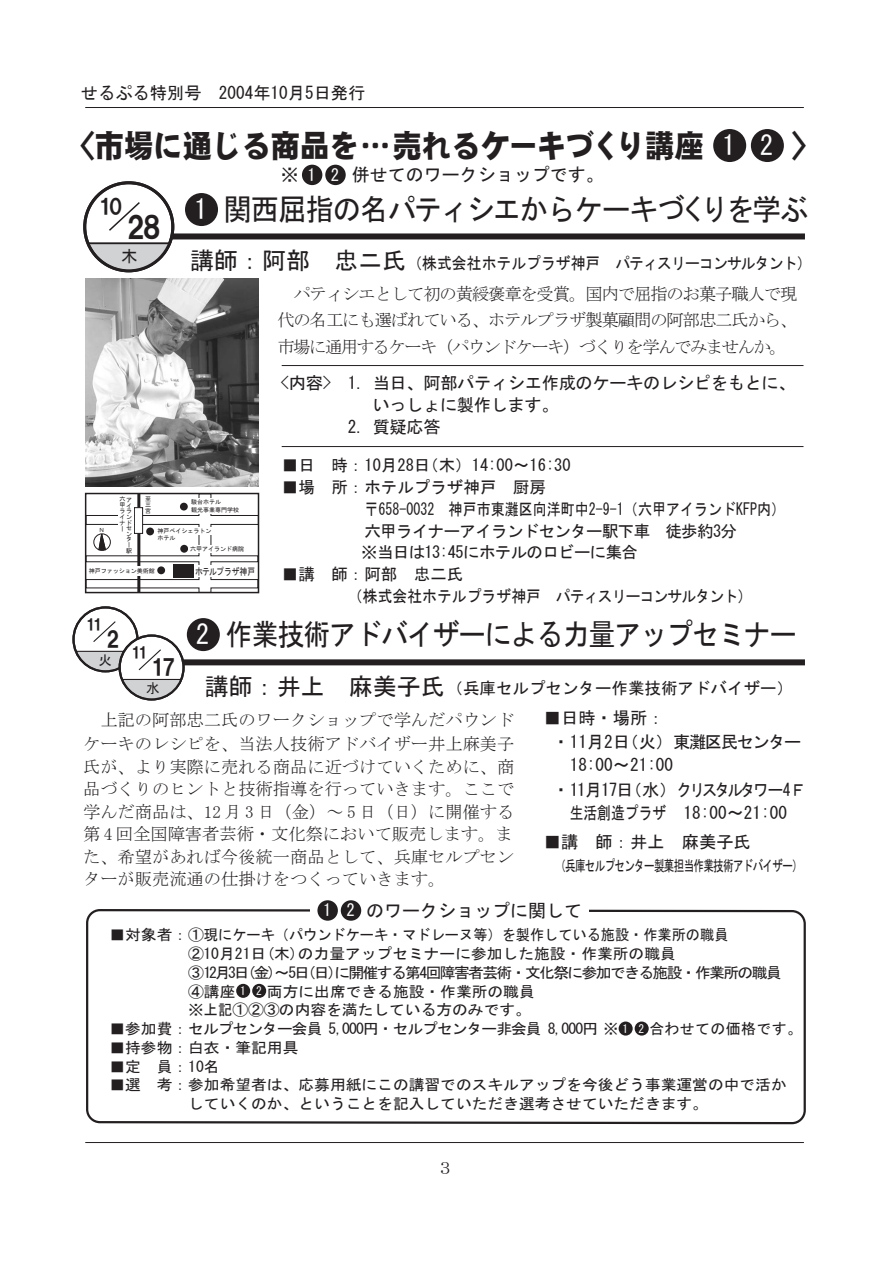
<style>
.page{position:relative;width:893px;height:1263px;background:#fff}
.page>*{position:absolute;margin:0;border:0;box-sizing:border-box;transform-origin:0 0}
.t1{font:31.5px "DF Gothic EB";color:#231f20;scale:.93 1}
.t2{font:30px "MS Gothic";letter-spacing:-.04em;color:#231f20;scale:.95 1}
.t3{font:30px "MS Gothic";letter-spacing:-.04em;color:#231f20;scale:.9 1}
.t4{font:30px "HGS Soei Kakugothic UB";color:#231f20}
.t5{font:27px "MS Gothic";color:#fff}
.t6{font:24px "MS Gothic";color:#231f20}
.t7{font:21.75px "HGS Soei Kakugothic UB";color:#231f20}
.t8{font:21px "HGS Soei Kakugothic UB";color:#231f20}
.t9{font:18px "MS Gothic";color:#231f20}
.t10{font:17.25px/22.6px "MS Mincho";letter-spacing:-.03em;color:#231f20;text-align:justify}
.t11{font:17.25px/21.8px "MS Gothic";letter-spacing:-.02em;color:#231f20}
.t12{font:17.25px/25.5px "MS Gothic";letter-spacing:-.06em;color:#231f20}
.t13{font:17.25px/24.8px "MS Gothic";letter-spacing:-.08em;color:#231f20}
.t14{font:17.25px "MS Gothic";color:#231f20}
.t15{font:17.25px "MS Gothic";color:#231f20;scale:.8 1}
.t16{font:16.65px "MS Gothic";color:#fff}
.t17{font:16.5px/21.8px "MS Gothic";letter-spacing:-.04em;color:#231f20}
.t18{font:16.5px/21.8px "MS Gothic";color:#231f20}
.t19{font:16.5px "MS Gothic";letter-spacing:-.06em;color:#231f20;scale:.9 1}
.t20{font:15.3px "HGS Soei Kakugothic UB";color:#231f20}
.t21{font:15px/18.8px "MS Gothic";color:#231f20;scale:1.05 1}
.t22{font:15px "MS Gothic";letter-spacing:-.06em;color:#231f20;scale:1.05 1}
.t23{font:15px "MS Gothic";letter-spacing:-.06em;color:#231f20;scale:.7 1}
.t24{font:13.5px "MS Gothic";color:#231f20}
.t25{font:11.4px "MS Gothic";color:#fff}
.t26{font:9.75px "MS Gothic";color:#231f20;scale:.8 1}
.t27{font:6px/6px "MS Gothic";color:#231f20}
.s1{font-size:16.65px;color:#fff}
.s2{font-size:11.55px;color:#fff}
</style>
<div class="page">
<hr style="left:85px;top:107px;width:719px;height:1px;background:#231f20">
<hr style="left:85px;top:1142px;width:719px;height:1px;background:#231f20">
<img style="left:85px;top:279px;width:174px;height:207px">
<div style="left:89px;top:233px;width:716px;height:6px;background:#231f20"></div>
<div style="left:83px;top:181px;width:91px;height:91px;background:#fff;border:3px solid #231f20;border-radius:50%"></div>
<svg style="left:87px;top:241px;width:85px;height:31px"></svg>
<div style="left:83px;top:181px;width:91px;height:91px;border:3px solid #231f20;border-radius:50%"></div>
<svg style="left:109px;top:202px;width:31px;height:29px"></svg>
<div style="left:89px;top:659px;width:716px;height:6px;background:#231f20"></div>
<hr style="left:89px;top:243px;width:79px;height:1px;background:#231f20">
<div style="left:185px;top:193px;width:33px;height:33px;background:#231f20;border-radius:50%"></div>
<div style="left:713px;top:129px;width:33px;height:33px;background:#231f20;border-radius:50%"></div>
<div style="left:751px;top:129px;width:33px;height:33px;background:#231f20;border-radius:50%"></div>
<div style="left:302px;top:165px;width:20px;height:20px;background:#231f20;border-radius:50%"></div>
<div style="left:325px;top:165px;width:21px;height:20px;background:#231f20;border-radius:50%"></div>
<div style="left:187px;top:618px;width:33px;height:33px;background:#231f20;border-radius:50%"></div>
<hr style="left:282px;top:365px;width:521px;height:1px;background:#231f20">
<hr style="left:282px;top:446px;width:521px;height:1px;background:#231f20">
<svg style="left:86px;top:909px;width:720px;height:215px"></svg>
<div style="left:310px;top:900px;width:278px;height:24px;background:#fff"></div>
<div style="left:317px;top:900px;width:21px;height:21px;background:#231f20;border-radius:50%"></div>
<div style="left:341px;top:900px;width:20px;height:21px;background:#231f20;border-radius:50%"></div>
<svg style="left:72px;top:606px;width:67px;height:66px"></svg>
<div style="left:72px;top:606px;width:67px;height:66px;border:2px solid #231f20;border-radius:50%"></div>
<div style="left:119px;top:634px;width:66px;height:66px;background:#fff;border:2px solid #231f20;border-radius:50%"></div>
<svg style="left:121px;top:678px;width:61px;height:22px"></svg>
<div style="left:119px;top:634px;width:66px;height:66px;border:2px solid #231f20;border-radius:50%"></div>
<svg style="left:75px;top:620px;width:87px;height:52px"></svg>
<svg style="left:85px;top:493px;width:174px;height:100px"></svg>
<div style="left:236px;top:984px;width:14px;height:14px;background:#231f20;border-radius:50%"></div>
<div style="left:252px;top:984px;width:14px;height:14px;background:#231f20;border-radius:50%"></div>
<p class="t14" style="left:81px;top:84px;width:286px">せるぷる特別号 2004年10月5日発行</p>
<h1 class="t1" style="left:80px;top:130px;width:672px">&lt;市場に通じる商品を…売れるケーキづくり講座</h1>
<h1 class="t1" style="left:792px;top:130px;width:17px">&gt;</h1>
<h3 class="t5" style="left:722px;top:132px;width:53px">1 2</h3>
<p class="t8" style="left:99px;top:196px;width:25px">10</p>
<h2 class="t4" style="left:127px;top:212px;width:36px">28</h2>
<p class="t18" style="left:121px;top:245px;width:18px">木</p>
<h3 class="t5" style="left:194px;top:196px;width:15px">1</h3>
<p class="t9" style="left:281px;top:166px;width:325px">※ <span class="s1">1 2</span> 併せてのワークショップです。</p>
<h2 class="t2" style="left:223px;top:194px;width:617px">関西屈指の名パティシエからケーキづくりを学ぶ</h2>
<h3 class="t6" style="left:190px;top:248px;width:217px">講師：阿部 忠ニ氏</h3>
<p class="t19" style="left:407px;top:255px;width:451px">（株式会社ホテルプラザ神戸 パティスリーコンサルタント）</p>
<p class="t10" style="left:277px;top:281px;width:521px;line-height:26.2px;text-indent:16px">パティシエとして初の黄綬褒章を受賞。国内で屈指のお菓子職人で現代の名工にも選ばれている、ホテルプラザ製菓顧問の阿部忠二氏から、市場に通用するケーキ（パウンドケーキ）づくりを学んでみませんか。</p>
<p class="t11" style="left:372px;top:372px;width:425px;text-indent:-92px">&lt;内容&gt; 1. 当日、阿部パティシエ作成のケーキのレシピをもとに、いっしょに製作します。</p>
<p class="t11" style="left:348px;top:416px;width:94px">2. 質疑応答</p>
<p class="t27" style="left:145px;top:495px;width:7px;text-align:justify">至三宮</p>
<p class="t27" style="left:119px;top:496px;width:14px">六<br>甲イララインナ<br>ー</p>
<p class="t27" style="left:126px;top:497px;width:7px">ア</p>
<p class="t27" style="left:126px;top:519px;width:7px">ドセンター駅</p>
<p class="t27" style="left:191px;top:498px;width:50px;line-height:7.5px">駿台ホテル<br>観光事業専門学校</p>
<p class="t27" style="left:157px;top:527px;width:56px;line-height:7.5px">神戸ベイシェラトンホテル</p>
<p class="t26" style="left:195px;top:566px;width:77px">ホテルプラザ神戸</p>
<p class="t27" style="left:99px;top:527px;width:7px">Ｎ</p>
<p class="t27" style="left:190px;top:546px;width:56px">六甲アイランド病院</p>
<p class="t27" style="left:89px;top:567px;width:68px">神戸ファッション美術館</p>
<p class="t18" style="left:282px;top:454px;width:290px">■日 時：10月28日（木）14:00～16:30</p>
<p class="t17" style="left:361px;top:476px;width:426px;text-indent:-79px">■場 所：ホテルプラザ神戸 厨房<br>〒658-0032 神戸市東灘区向洋町中2-9-1（六甲アイランドKFP内）六甲ライナーアイランドセンター駅下車 徒歩約3分<br>※当日は13:45にホテルのロビーに集合</p>
<p class="t18" style="left:348px;top:563px;width:406px;text-indent:-66px">■講 師：阿部 忠二氏<br>（株式会社ホテルプラザ神戸 パティスリーコンサルタント）</p>
<p class="t20" style="left:86px;top:617px;width:18px">11</p>
<p class="t7" style="left:106px;top:628px;width:15px">2</p>
<p class="t24" style="left:98px;top:653px;width:15px">火</p>
<p class="t20" style="left:131px;top:645px;width:18px">11</p>
<p class="t7" style="left:151px;top:656px;width:27px">17</p>
<p class="t24" style="left:146px;top:681px;width:15px">水</p>
<h3 class="t5" style="left:196px;top:621px;width:15px">2</h3>
<h2 class="t3" style="left:225px;top:619px;width:636px">作業技術アドバイザーによる力量アップセミナー</h2>
<h3 class="t6" style="left:205px;top:674px;width:241px">講師：井上 麻美子氏</h3>
<p class="t18" style="left:447px;top:677px;width:348px">（兵庫セルプセンター作業技術アドバイザー）</p>
<p class="t10" style="left:83px;top:709px;width:433px;text-indent:17px">上記の阿部忠二氏のワークショップで学んだパウンドケーキのレシピを、当法人技術アドバイザー井上麻美子氏が、より実際に売れる商品に近づけていくために、商品づくりのヒントと技術指導を行っていきます。ここで学んだ商品は、12 月 3 日（金）～ 5 日（日）に開催する第 4 回全国障害者芸術・文化祭において販売します。また、希望があれば今後統一商品として、兵庫セルプセンターが販売流通の仕掛けをつくっていきます。</p>
<p class="t13" style="left:552px;top:705px;width:251px;text-indent:-9px">■日時・場所：<br>・11月2日（火）東灘区民センター</p>
<p class="t12" style="left:552px;top:752px;width:255px;text-indent:17px">18:00～21:00<br>・11月17日（水）クリスタルタワー4Ｆ</p>
<p class="t15" style="left:570px;top:804px;width:273px">生活創造プラザ 18:00～21:00</p>
<p class="t11" style="left:544px;top:831px;width:208px">■講 師：井上 麻美子氏</p>
<p class="t23" style="left:555px;top:858px;width:355px">（兵庫セルプセンター製菓担当作業技術アドバイザー）</p>
<p class="t9" style="left:366px;top:901px;width:217px">のワークショップに関して</p>
<p class="t21" style="left:188px;top:926px;width:567px;text-indent:-79px">■対象者：①現にケーキ（パウンドケーキ・マドレーヌ等）を製作している施設・作業所の職員<br>②10月21日(木)の力量アップセミナーに参加した施設・作業所の職員<br>③12月3日(金)～5日(日)に開催する第4回障害者芸術・文化祭に参加できる施設・作業所の職員④講座</p>
<p class="t16" style="left:323px;top:902px;width:33px">1 2</p>
<p class="t21" style="left:188px;top:982px;width:331px;text-align:right">両方に出席できる施設・作業所の職員<br>※上記①②③の内容を満たしている方のみです。</p>
<p class="t21" style="left:109px;top:1038px;width:181px">■持参物：白衣・筆記用具</p>
<p class="t21" style="left:109px;top:1057px;width:106px">■定 員：10名</p>
<p class="t21" style="left:109px;top:1076px;width:646px;text-align:center">■選 考：参加希望者は、応募用紙にこの講習でのスキルアップを今後どう事業運営の中で活かしていくのか、ということを記入していただき選考させていただきます。</p>
<p class="t25" style="left:240px;top:985px;width:23px">1 2</p>
<p class="t22" style="left:109px;top:1021px;width:661px">■参加費：セルプセンター会員 5,000円・セルプセンター非会員 8,000円 ※ <span class="s2">1 2</span> 合わせての価格です。</p>
<p class="t10" style="left:436px;top:1156px;width:19px">３</p>
</div>
